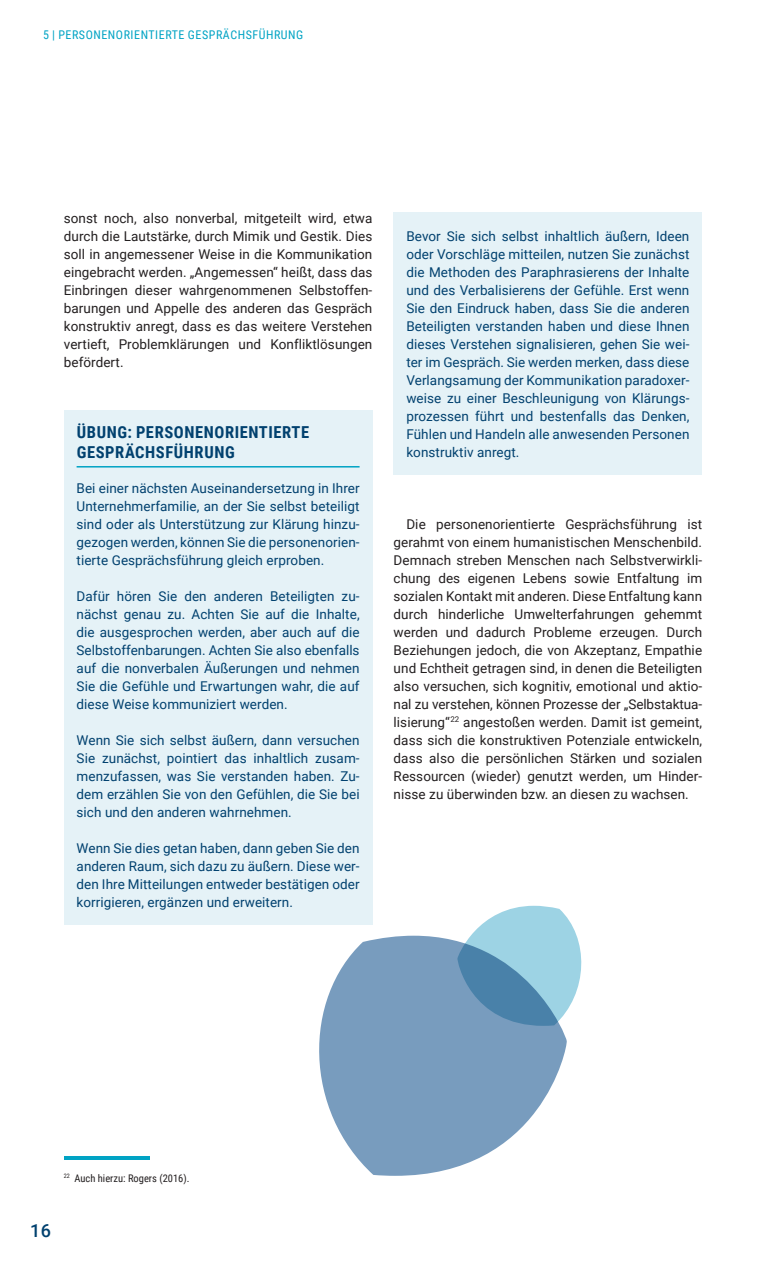
<style>
.page{position:relative;width:766px;height:1263px;background:#fff}
.page>*{position:absolute;margin:0;border:0;box-sizing:border-box;transform-origin:0 0}
.t1{font:500 18px "Roboto";color:#01416f}
.t2{font:700 16.5px/19.5px "Roboto Condensed";letter-spacing:.035em;color:#01416f}
.t3{font:13.5px/18px "Roboto";letter-spacing:.005em;color:#01416f;text-align:justify}
.t4{font:13.5px/18px "Roboto";letter-spacing:.005em;color:#231f20;text-align:justify}
.t5{font:12px "Roboto Condensed";letter-spacing:.045em;color:#00a3c4}
.t6{font:10.5px "Roboto Condensed";color:#231f20}
</style>
<div class="page">
<svg style="left:319px;top:936px;width:248px;height:240px;fill:#789cbe"></svg>
<svg style="left:457px;top:906px;width:125px;height:120px;background:#8fbcd3"></svg>
<div style="left:64px;top:411px;width:308px;height:514px;background:#e5f2f7"></div>
<div style="left:393px;top:213px;width:309px;height:262px;background:#e5f2f7"></div>
<hr style="left:77px;top:466px;width:282px;height:1px;background:#00a3c4">
<hr style="left:64px;top:1156px;width:85px;height:4px;background:#00a3c4">
<p class="t5" style="left:43px;top:26px;width:262px">5 | PERSONENORIENTIERTE GESPRÄCHSFÜHRUNG</p>
<p class="t4" style="left:64px;top:208px;width:310px">sonst noch, also nonverbal, mitgeteilt wird, etwa durch die Lautstärke, durch Mimik und Gestik. Dies soll in angemessener Weise in die Kommunikation eingebracht werden. „Angemessen“ heißt, dass das Einbringen dieser wahrgenommenen Selbstoffen&shy;barungen und Appelle des anderen das Gespräch konstruktiv anregt, dass es das weitere Verstehen vertieft, Problemklärungen und Konfliktlösungen befördert.</p>
<p class="t2" style="left:77px;top:422px;width:234px">ÜBUNG: PERSONENORIENTIERTE<br>GESPRÄCHSFÜHRUNG</p>
<p class="t3" style="left:77px;top:478px;width:284px">Bei einer nächsten Auseinandersetzung in Ihrer Unternehmerfamilie, an der Sie selbst beteiligt sind oder als Unterstützung zur Klärung hinzu&shy;gezogen werden, können Sie die personenorien&shy;tierte Gesprächsführung gleich erproben.</p>
<p class="t3" style="left:77px;top:586px;width:284px">Dafür hören Sie den anderen Beteiligten zu&shy;nächst genau zu. Achten Sie auf die Inhalte, die ausgesprochen werden, aber auch auf die Selbstoffenbarungen. Achten Sie also ebenfalls auf die nonverbalen Äußerungen und nehmen Sie die Gefühle und Erwartungen wahr, die auf diese Weise kommuniziert werden.</p>
<p class="t3" style="left:77px;top:730px;width:284px">Wenn Sie sich selbst äußern, dann versuchen Sie zunächst, pointiert das inhaltlich zusam&shy;menzufassen, was Sie verstanden haben. Zu&shy;dem erzählen Sie von den Gefühlen, die Sie bei sich und den anderen wahrnehmen.</p>
<p class="t3" style="left:77px;top:838px;width:284px">Wenn Sie dies getan haben, dann geben Sie den anderen Raum, sich dazu zu äußern. Diese wer&shy;den Ihre Mitteilungen entweder bestätigen oder korrigieren, ergänzen und erweitern.</p>
<p class="t3" style="left:406px;top:226px;width:284px">Bevor Sie sich selbst inhaltlich äußern, Ideen oder Vorschläge mitteilen, nutzen Sie zunächst die Methoden des Paraphrasierens der Inhalte und des Verbalisierens der Gefühle. Erst wenn Sie den Eindruck haben, dass Sie die anderen Beteiligten verstanden haben und diese Ihnen dieses Verstehen signalisieren, gehen Sie wei&shy;ter im Gespräch. Sie werden merken, dass diese Verlangsamung der Kommunikation paradoxer&shy;weise zu einer Beschleunigung von Klärungs&shy;prozessen führt und bestenfalls das Denken, Fühlen und Handeln alle anwesenden Personen konstruktiv anregt.</p>
<p class="t4" style="left:393px;top:514px;width:310px;text-indent:13px">Die personenorientierte Gesprächsführung ist gerahmt von einem humanistischen Menschenbild.<br>Demnach streben Menschen nach Selbstverwirkli&shy;chung des eigenen Lebens sowie Entfaltung im sozialen Kontakt mit anderen. Diese Entfaltung kann durch hinderliche Umwelterfahrungen gehemmt werden und dadurch Probleme erzeugen. Durch Beziehungen jedoch, die von Akzeptanz, Empathie und Echtheit getragen sind, in denen die Beteiligten also versuchen, sich kognitiv, emotional und aktio&shy;nal zu verstehen, können Prozesse der „Selbstaktua&shy;lisierung“<sup>22</sup> angestoßen werden. Damit ist gemeint, dass sich die konstruktiven Potenziale entwickeln, dass also die persönlichen Stärken und sozialen Ressourcen (wieder) genutzt werden, um Hinder&shy;nisse zu überwinden bzw. an diesen zu wachsen.</p>
<p class="t6" style="left:64px;top:1170px;width:127px"><sup>22</sup> Auch hierzu: Rogers (2016).</p>
<h1 class="t1" style="left:30px;top:1218px;width:23px">16</h1>
</div>
